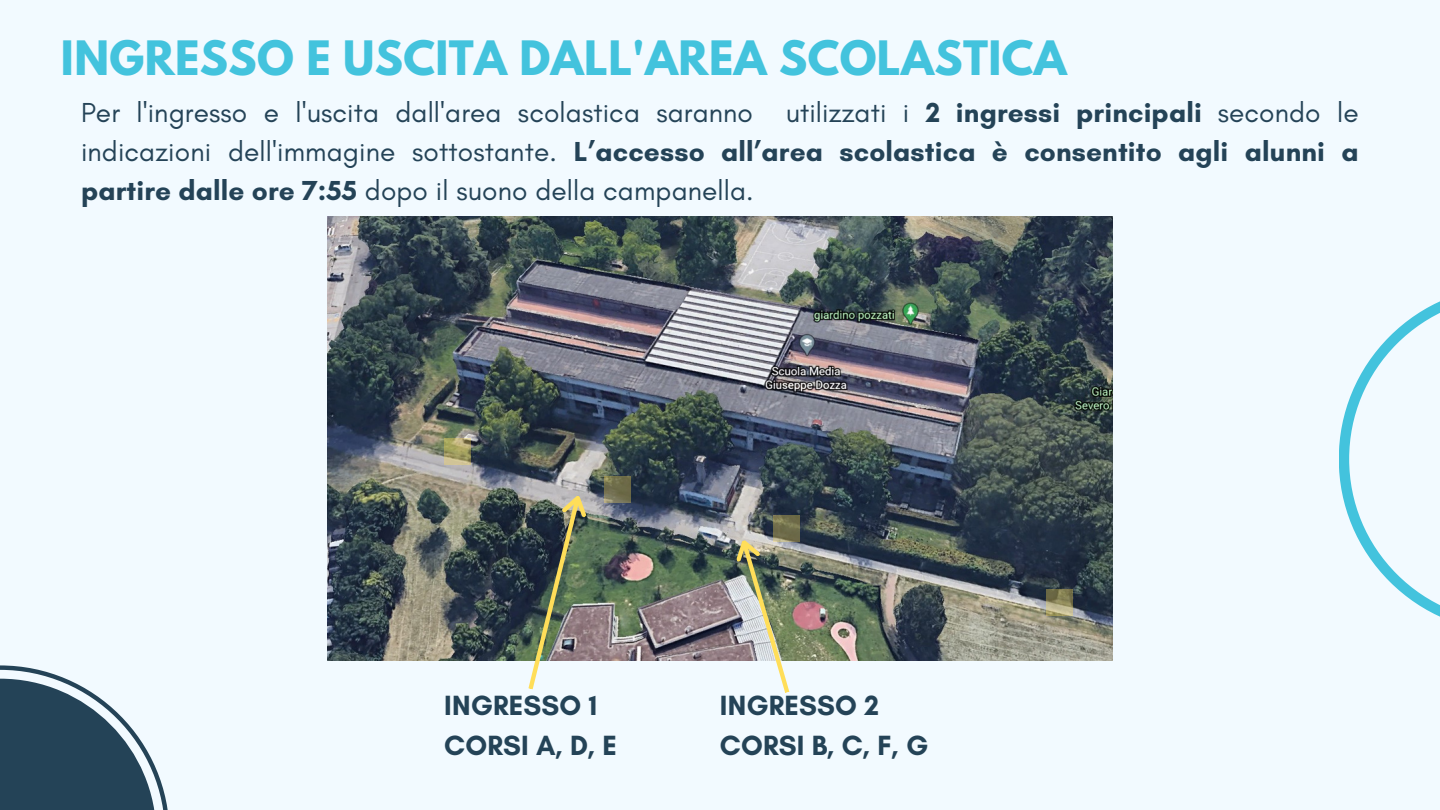
<style>
.page{position:relative;width:1440px;height:810px;background:#f2faff}
.page>*{position:absolute;margin:0;border:0;box-sizing:border-box;transform-origin:0 0}
.t1{font:700 42px "League Spartan";letter-spacing:.01em;color:#43c3dd}
.t2{font:700 28.3px "Glacial Indifference";letter-spacing:.005em;color:#244357}
.t3{font:28px/39px "Glacial Indifference";letter-spacing:.005em;color:#244357;text-align:justify}
.s1{font-weight:700}
</style>
<div class="page">
<svg style="left:0;top:665px;width:168px;height:145px"></svg>
<svg style="left:1339px;top:301px;width:101px;height:316px"></svg>
<img style="left:328px;top:216px;width:784px;height:444px">
<img style="left:528px;top:496px;width:58px;height:194px">
<img style="left:736px;top:540px;width:53px;height:153px">
<svg style="left:444px;top:438px;width:27px;height:27px"></svg>
<svg style="left:604px;top:476px;width:26px;height:27px"></svg>
<svg style="left:773px;top:515px;width:27px;height:27px"></svg>
<svg style="left:1046px;top:589px;width:26px;height:27px"></svg>
<p class="t1" style="left:61px;top:37px;width:1007px">INGRESSO E USCITA DALL'AREA SCOLASTICA</p>
<p class="t3" style="left:81px;top:93px;width:1279px">Per l'ingresso e l'uscita dall'area scolastica saranno utilizzati i <span class="s1">2 ingressi principali</span> secondo le indicazioni dell'immagine sottostante. <span class="s1">L’accesso all’area scolastica è consentito agli alunni a partire dalle ore 7:55</span> dopo il suono della campanella.</p>
<p class="t2" style="left:444px;top:688px;width:154px">INGRESSO 1</p>
<p class="t2" style="left:444px;top:728px;width:174px">CORSI A, D, E</p>
<p class="t2" style="left:720px;top:688px;width:161px">INGRESSO 2</p>
<p class="t2" style="left:720px;top:728px;width:210px">CORSI B, C, F, G</p>
</div>
